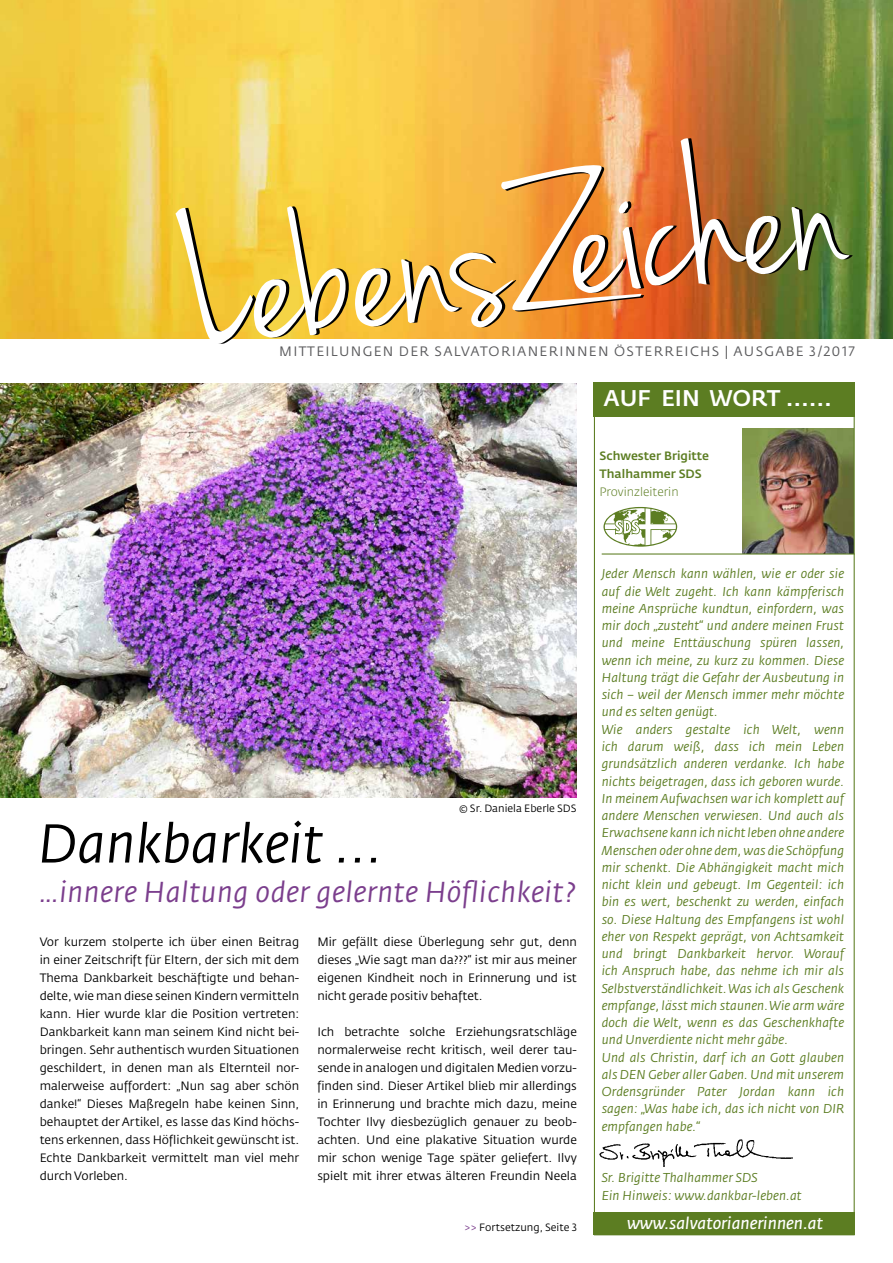
<style>
.page{position:relative;width:893px;height:1263px;background:#fff}
.page>*{position:absolute;margin:0;border:0;box-sizing:border-box;transform-origin:0 0}
.t1{font:54px "Fedra Sans CEVA Book Italic TF";color:#000}
.t2{font:28.5px "Fedra Sans CEVA Book Italic TF";letter-spacing:.02em;color:#7b3e8d}
.t3{font:22.5px "Fedra Sans CEVA Medium TF";color:#fff}
.t4{font:16.5px "Fedra Sans CEVA Normal Italic TF";color:#fff}
.t5{font:13.5px "Fedra Sans CEVA";letter-spacing:.1em;color:#58585a}
.t6{font:italic 12.75px/17.2px "Fedra Sans CEVA";letter-spacing:.01em;color:#5c7d22}
.t7{font:12px/18px "Fedra Sans CEVA";color:#000;text-align:justify}
.t8{font:12px/18px "Fedra Sans CEVA Medium TF";color:#5c7d22}
.t9{font:300 12px "Fedra Sans CEVA";color:#5c7d22}
.t10{font:10.5px "Fedra Sans CEVA";color:#000}
.s1{color:#7b3e8d}
</style>
<div class="page">
<img style="left:0;top:0;width:893px;height:338px">
<img style="left:743px;top:428px;width:110px;height:125px">
<img style="left:0;top:384px;width:577px;height:413px">
<img style="left:593px;top:1122px;width:199px;height:44px">
<div style="left:593px;top:383px;width:262px;height:34px;background:#5c7d22"></div>
<svg style="left:175px;top:206px;width:174px;height:138px"></svg>
<img style="left:355px;top:138px;width:498px;height:189px">
<svg style="left:603px;top:507px;width:74px;height:40px"></svg>
<hr style="left:602px;top:553px;width:253px;height:1px;background:#5c7d22">
<div style="left:593px;top:1212px;width:262px;height:23px;background:#5c7d22"></div>
<p class="t5" style="left:279px;top:343px;width:260px">Mitteilungen der SALVATORIANERINNEN</p>
<p class="t5" style="left:614px;top:343px;width:242px">Österreichs | Ausgabe 3/2017</p>
<h3 class="t3" style="left:603px;top:384px;width:230px">auf ein Wort ......</h3>
<p class="t8" style="left:600px;top:447px;width:111px">Schwester Brigitte<br>Thalhammer SDS</p>
<p class="t9" style="left:600px;top:484px;width:81px">Provinzleiterin</p>
<p class="t10" style="left:459px;top:802px;width:119px">© Sr. Daniela Eberle SDS</p>
<h1 class="t1" style="left:38px;top:810px;width:346px">Dankbarkeit ...</h1>
<h2 class="t2" style="left:38px;top:874px;width:538px">…innere Haltung oder gelernte Höflichkeit?</h2>
<p class="t7" style="left:40px;top:933px;width:261px">Vor kurzem stolperte ich über einen Beitrag in einer Zeitschrift für Eltern, der sich mit dem Thema Dankbarkeit beschäftigte und behan&shy;delte, wie man diese seinen Kindern vermitteln kann. H ier wurde klar die Position vertreten:<br>Dankbarkeit kann man seinem Kind nicht bei&shy;bringen. Sehr authentisch wurden Situationen geschildert, in denen man als Elternteil nor&shy;malerweise auffordert: „N un sag aber schön danke!“ Dieses Maßregeln habe keinen Sinn, behauptet der Artikel, es lasse das Kind höchs&shy;tens erkennen, dass H öflichkeit gewünscht ist.<br>Echte Dankbarkeit vermittelt man viel mehr durch Vorleben.</p>
<p class="t7" style="left:317px;top:933px;width:261px">Mir gefällt diese Überlegung sehr gut, denn dieses „Wie sagt man da???“ ist mir aus meiner eigenen Kindheit noch in Erinnerung und ist nicht gerade positiv behaftet.</p>
<p class="t7" style="left:317px;top:1023px;width:261px">I ch betrachte solche Erziehungsratschläge normalerweise recht kritisch, weil derer tau&shy;sende in analogen und digitalen Medien vorzu&shy;finden sind. Dieser Artikel blieb mir allerdings in Erinnerung und brachte mich dazu, meine Tochter I lvy diesbezüglich genauer zu beob&shy;achten. U nd eine plakative Situation wurde mir schon wenige Tage später geliefert. I lvy spielt mit ihrer etwas älteren Freundin Neela</p>
<p class="t10" style="left:464px;top:1220px;width:114px"><span class="s1">&gt;&gt;</span> Fortsetzung, Seite 3</p>
<p class="t6" style="left:602px;top:565px;width:244px">Jeder Mensch kann wählen, wie er oder sie auf die Welt zugeht. Ich kann kämpferisch meine Ansprüche kundtun, einfordern, was mir doch „zusteht“ und andere meinen Frust und meine Enttäuschung spüren lassen, wenn ich meine, zu kurz zu kommen. Diese Haltung trägt die Gefahr der Ausbeutung in sich – weil der Mensch immer mehr möchte und es selten genügt.<br>Wie anders gestalte ich Welt, wenn ich darum weiß, dass ich mein Leben grundsätzlich anderen verdanke. Ich habe nichts beigetragen, dass ich geboren wurde.<br>In meinem Aufwachsen war ich komplett auf andere Menschen verwiesen. Und auch als Erwachsene kann ich nicht leben ohne andere Menschen oder ohne dem, was die Schöpfung mir schenkt. Die Abhängigkeit macht mich nicht klein und gebeugt. Im Gegenteil: ich bin es wert, beschenkt zu werden, einfach so. Diese Haltung des Empfangens ist wohl eher von Respekt geprägt, von Achtsamkeit und bringt Dankbarkeit hervor. Worauf ich Anspruch habe, das nehme ich mir als Selbstverständlichkeit. Was ich als Geschenk empfange, lässt mich staunen. Wie arm wäre doch die Welt, wenn es das Geschenkhafte und Unverdiente nicht mehr gäbe.<br>Und als Christin, darf ich an Gott glauben als DEN Geber aller Gaben. Und mit unserem Ordensgründer Pater Jordan kann ich sagen: „Was habe ich, das ich nicht von DIR empfangen habe.“</p>
<p class="t6" style="left:602px;top:1169px;width:202px">Sr. Brigitte Thalhammer SDS<br>Ein Hinweis: www.dankbar-leben.at</p>
<p class="t4" style="left:627px;top:1213px;width:198px">www.salvatorianerinnen.at</p>
</div>
